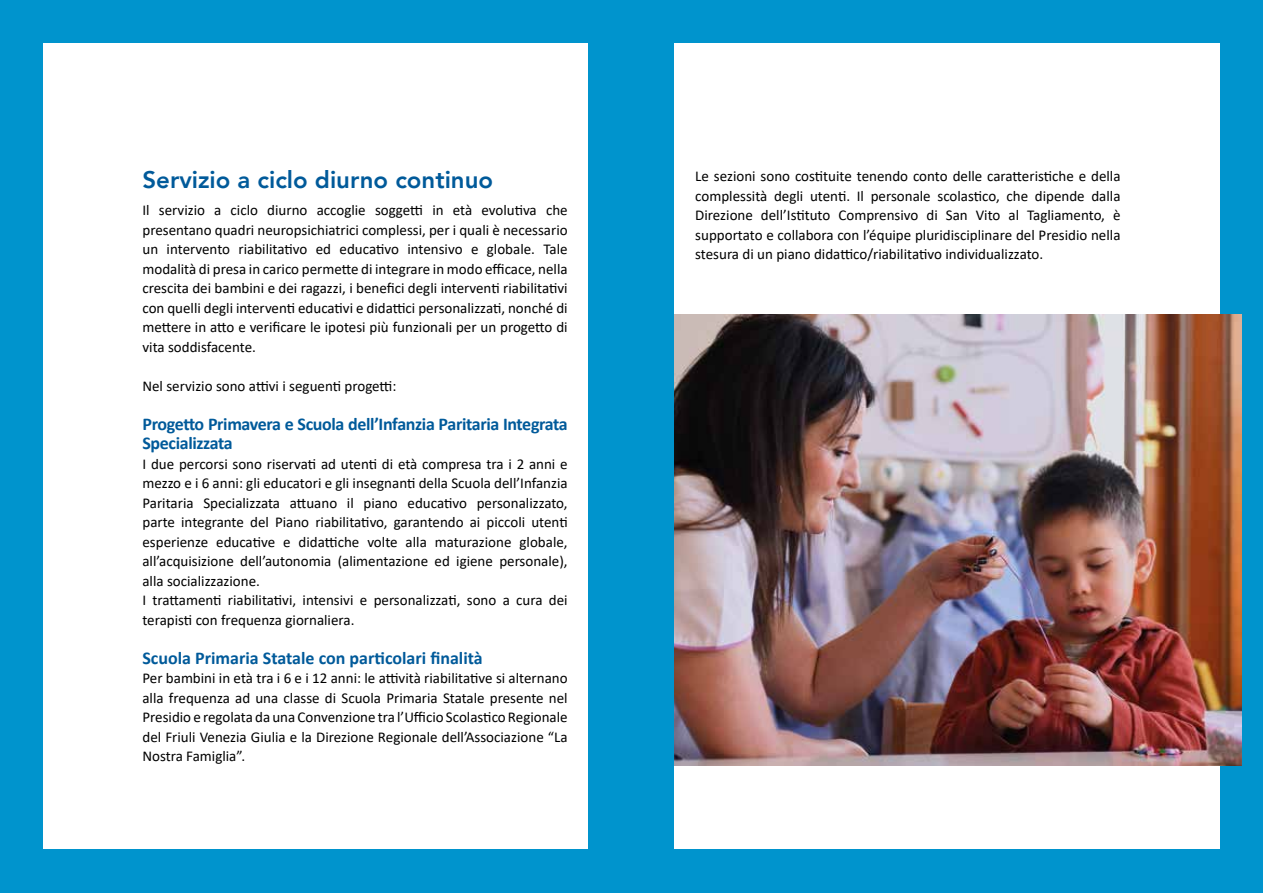
<style>
.page{position:relative;width:1263px;height:893px;background:#fff}
.page>*{position:absolute;margin:0;border:0;box-sizing:border-box;transform-origin:0 0}
.t1{font:800 24px "Avenir LT";color:#005a9a}
.t2{font:700 18px/19.5px "Calibri";letter-spacing:-.02em;color:#005a9a}
.t3{font:700 18px "Calibri";color:#005a9a}
.t4{font:15px/19.5px "Calibri";color:#000;text-align:justify}
</style>
<div class="page">
<div style="left:0;top:849px;width:1263px;height:44px;background:#0094cd"></div>
<div style="left:0;top:0;width:43px;height:893px;background:#0094cd"></div>
<div style="left:0;top:0;width:1263px;height:43px;background:#0094cd"></div>
<div style="left:1220px;top:0;width:43px;height:893px;background:#0094cd"></div>
<div style="left:589px;top:0;width:85px;height:893px;background:#0094cd"></div>
<img style="left:674px;top:315px;width:568px;height:450px">
<h1 class="t1" style="left:142px;top:166px;width:352px">Servizio a ciclo diurno continuo</h1>
<p class="t4" style="left:142px;top:200px;width:427px">Il servizio a ciclo diurno accoglie soggetti in età evolutiva che presentano quadri neuropsichiatrici complessi, per i quali è necessario un intervento riabilitativo ed educativo intensivo e globale. Tale modalità di presa in carico permette di integrare in modo efficace, nella crescita dei bambini e dei ragazzi, i benefici degli interventi riabilitativi con quelli degli interventi educativi e didattici personalizzati, nonché di mettere in atto e verificare le ipotesi più funzionali per un progetto di vita soddisfacente.</p>
<p class="t4" style="left:142px;top:376px;width:256px">Nel servizio sono attivi i seguenti progetti:</p>
<p class="t2" style="left:142px;top:414px;width:427px">Progetto Primavera e Scuola dell’Infanzia Paritaria Integrata<br>Specializzata</p>
<p class="t4" style="left:142px;top:454px;width:427px;text-align:left">I due percorsi sono riservati ad utenti di età compresa tra i 2 anni e mezzo e i 6 anni: gli educatori e gli insegnanti della Scuola dell’Infanzia Paritaria Specializzata attuano il piano educativo personalizzato, parte integrante del Piano riabilitativo, garantendo ai piccoli utenti esperienze educative e didattiche volte alla maturazione globale, all’acquisizione dell’autonomia (alimentazione ed igiene personale), alla socializzazione.<br>I trattamenti riabilitativi, intensivi e personalizzati, sono a cura dei terapisti con frequenza giornaliera.</p>
<p class="t3" style="left:142px;top:645px;width:342px">Scuola Primaria Statale con particolari finalità</p>
<p class="t4" style="left:142px;top:668px;width:427px">Per bambini in età tra i 6 e i 12 anni: le attività riabilitative si alternano alla frequenza ad una classe di Scuola Primaria Statale presente nel Presidio e regolata da una Convenzione tra l’Ufficio Scolastico Regionale del Friuli Venezia Giulia e la Direzione Regionale dell’Associazione “La Nostra Famiglia”.</p>
<p class="t4" style="left:695px;top:166px;width:427px">Le sezioni sono costituite tenendo conto delle caratteristiche e della complessità degli utenti. Il personale scolastico, che dipende dalla Direzione dell’Istituto Comprensivo di San Vito al Tagliamento, è supportato e collabora con l’équipe pluridisciplinare del Presidio nella stesura di un piano didattico/riabilitativo individualizzato.</p>
</div>
